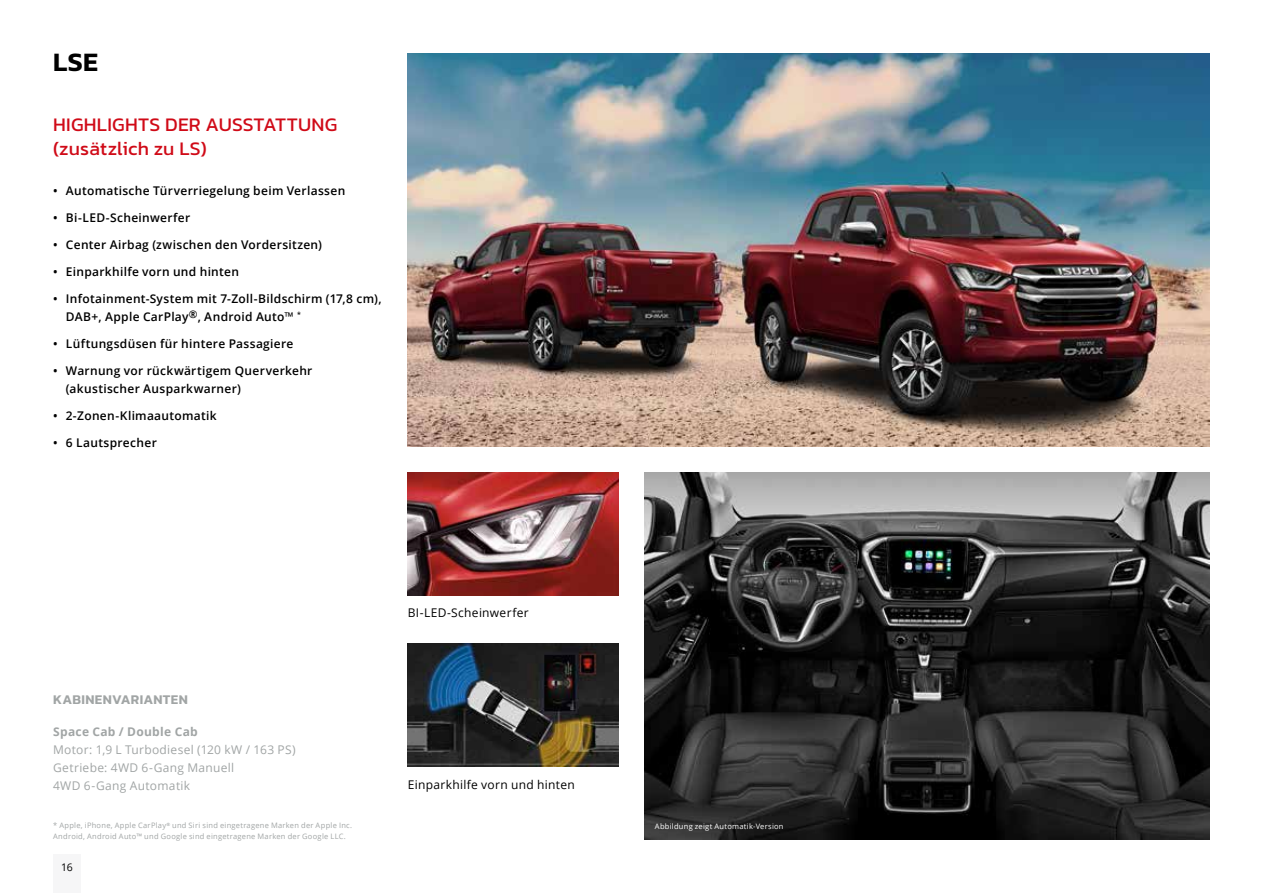
<style>
.page{position:relative;width:1263px;height:893px;background:#fff}
.page>*{position:absolute;margin:0;border:0;box-sizing:border-box;transform-origin:0 0}
.t1{font:600 27px "Kanit";color:#000}
.t2{font:19.5px/24px "Kanit";letter-spacing:.01em;color:#d00a17}
.t3{font:600 13.5px "Kanit";letter-spacing:.02em;color:#a1a5a5}
.t4{font:600 12px/18px "Open Sans";letter-spacing:.025em;color:#000}
.t5{font:12px/18px "Open Sans";letter-spacing:.025em;color:#a1a5a5}
.t6{font:12px "Open Sans";letter-spacing:.025em;color:#000}
.t7{font:700 12px "Open Sans";letter-spacing:.025em;color:#a1a5a5}
.t8{font:10.5px "Open Sans";color:#000}
.t9{font:7.5px/10.5px "Open Sans";letter-spacing:.035em;color:#a1a5a5}
.t10{font:7.5px "Open Sans";letter-spacing:.035em;color:#fff}
.s1{font-weight:400}
</style>
<div class="page">
<img style="left:644px;top:472px;width:566px;height:368px">
<img style="left:408px;top:472px;width:211px;height:123px">
<img style="left:408px;top:53px;width:802px;height:393px">
<img style="left:408px;top:643px;width:211px;height:124px">
<div style="left:53px;top:855px;width:28px;height:38px;background:#f6f6f7"></div>
<h1 class="t1" style="left:53px;top:41px;width:46px">LSE</h1>
<h2 class="t2" style="left:53px;top:112px;width:286px">HIGHLIGHTS DER AUSSTATTUNG (zusätzlich zu LS)</h2>
<p class="t4" style="left:53px;top:181px;width:294px">• Automatische Türverriegelung beim Verlassen</p>
<p class="t4" style="left:53px;top:208px;width:139px">• Bi-LED-Scheinwerfer</p>
<p class="t4" style="left:53px;top:235px;width:270px">• Center Airbag (zwischen den Vordersitzen)</p>
<p class="t4" style="left:53px;top:262px;width:187px">• Einparkhilfe vorn und hinten</p>
<p class="t4" style="left:66px;top:289px;width:317px;text-indent:-13px">• Infotainment-System mit 7-Zoll-Bildschirm (17,8 cm),<br>DAB+, Apple CarPlay<sup>®</sup>, Android Auto<span class="s1">™</span> <sup>*</sup></p>
<p class="t4" style="left:53px;top:334px;width:242px">• Lüftungsdüsen für hintere Passagiere</p>
<p class="t4" style="left:66px;top:361px;width:248px;text-indent:-13px">• Warnung vor rückwärtigem Querverkehr (akustischer Ausparkwarner)</p>
<p class="t4" style="left:53px;top:406px;width:165px">• 2-Zonen-Klimaautomatik</p>
<p class="t4" style="left:53px;top:433px;width:105px">• 6 Lautsprecher</p>
<p class="t6" style="left:408px;top:605px;width:122px">BI-LED-Scheinwerfer</p>
<p class="t3" style="left:53px;top:689px;width:136px">KABINENVARIANTEN</p>
<p class="t7" style="left:53px;top:723px;width:146px">Space Cab / Double Cab</p>
<p class="t5" style="left:53px;top:740px;width:244px">Motor: 1,9 L Turbodiesel (120 kW / 163 PS)<br>Getriebe: 4WD 6-Gang Manuell<br>4WD 6-Gang Automatik</p>
<p class="t9" style="left:53px;top:820px;width:300px">* Apple, iPhone, Apple CarPlay<sup>®</sup> und Siri sind eingetragene Marken der Apple Inc.<br>Android, Android Auto™ und Google sind eingetragene Marken der Google LLC.</p>
<p class="t10" style="left:655px;top:821px;width:130px">Abbildung zeigt Automatik-Version</p>
<p class="t6" style="left:408px;top:776px;width:169px">Einparkhilfe vorn und hinten</p>
<p class="t8" style="left:61px;top:860px;width:13px">16</p>
</div>
